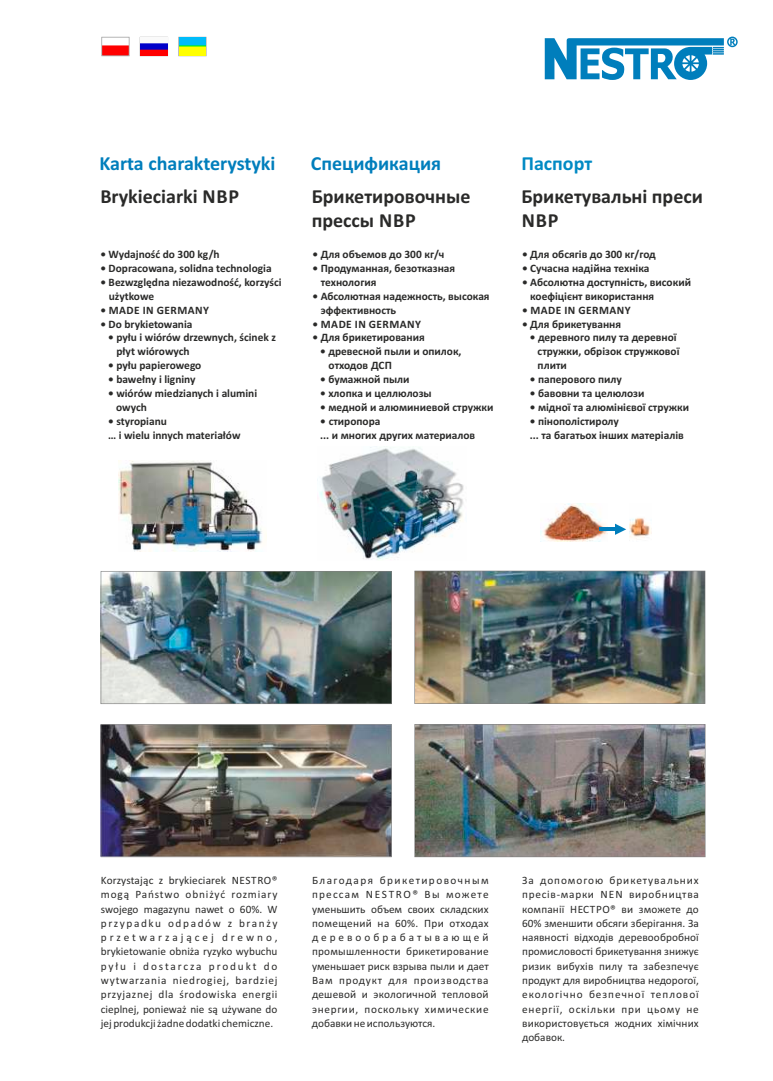
<style>
.page{position:relative;width:773px;height:1081px;background:#fff}
.page>*{position:absolute;margin:0;border:0;box-sizing:border-box;transform-origin:0 0}
.t1{font:700 20px/24.4px "Calibri";color:#2a2a29}
.t2{font:700 20px "Calibri";color:#007ebc}
.t3{font:700 20px "Calibri";color:#008ac4}
.t4{font:700 11.38px/13.9px "Calibri";color:#2a2a29}
.t5{font:700 11.38px "Calibri";letter-spacing:.04em;color:#2a2a29}
.t6{font:11.25px/14.2px "Calibri";color:#2a2a29;text-align:justify}
</style>
<div class="page">
<img style="left:317px;top:447px;width:147px;height:113px">
<img style="left:119px;top:461px;width:143px;height:90px">
<img style="left:540px;top:503px;width:67px;height:38px">
<img style="left:629px;top:517px;width:22px;height:22px">
<svg style="left:615px;top:524px;width:11px;height:11px"></svg>
<hr style="left:599px;top:527px;width:18px;height:4px;background:#007ebc">
<img style="left:101px;top:724px;width:290px;height:133px">
<img style="left:101px;top:571px;width:290px;height:133px">
<img style="left:414px;top:724px;width:291px;height:133px">
<img style="left:414px;top:571px;width:291px;height:133px">
<svg style="left:544px;top:37px;width:193px;height:43px"></svg>
<svg style="left:101px;top:37px;width:29px;height:19px"></svg>
<svg style="left:140px;top:43px;width:28px;height:13px"></svg>
<img style="left:140px;top:43px;width:27px;height:12px">
<svg style="left:178px;top:37px;width:28px;height:19px"></svg>
<img style="left:179px;top:38px;width:27px;height:17px">
<h1 class="t2" style="left:99px;top:155px;width:177px">Karta charakterystyki</h1>
<h1 class="t2" style="left:311px;top:155px;width:132px">Спецификация</h1>
<h1 class="t3" style="left:521px;top:155px;width:72px">Паспорт</h1>
<h1 class="t1" style="left:100px;top:186px;width:140px">Brykieciarki NBP</h1>
<h1 class="t1" style="left:312px;top:186px;width:160px">Брикетировочные прессы NBP</h1>
<h1 class="t1" style="left:521px;top:186px;width:183px">Брикетувальні преси<br>NBP</h1>
<p class="t4" style="left:100px;top:248px;width:121px">• Wydajność do 300 kg/h</p>
<p class="t4" style="left:100px;top:262px;width:173px">• Dopracowana, solidna technologia</p>
<p class="t4" style="left:109px;top:276px;width:174px;text-indent:-8px">• Bezwzględna niezawodność, korzyści użytkowe</p>
<p class="t5" style="left:100px;top:305px;width:110px">• MADE IN GERMANY</p>
<p class="t4" style="left:100px;top:318px;width:94px">• Do brykietowania</p>
<p class="t4" style="left:116px;top:332px;width:161px;text-indent:-8px">• pyłu i wiórów drzewnych, ścinek z płyt wiórowych</p>
<p class="t4" style="left:108px;top:359px;width:95px">• pyłu papierowego</p>
<p class="t4" style="left:108px;top:373px;width:89px">• bawełny i ligniny</p>
<p class="t4" style="left:116px;top:387px;width:142px;text-indent:-8px">• wiórów miedzianych i alumini owych</p>
<p class="t4" style="left:108px;top:415px;width:134px">• styropianu<br>… i wielu innych materiałów</p>
<p class="t4" style="left:312px;top:248px;width:133px">• Для объемов до 300 кг/ч</p>
<p class="t4" style="left:321px;top:262px;width:136px;text-indent:-8px">• Продуманная, безотказная технология</p>
<p class="t4" style="left:321px;top:290px;width:170px;text-indent:-8px">• Абсолютная надежность, высокая эффективность</p>
<p class="t5" style="left:312px;top:319px;width:110px">• MADE IN GERMANY</p>
<p class="t4" style="left:312px;top:332px;width:114px">• Для брикетирования</p>
<p class="t4" style="left:328px;top:345px;width:134px;text-indent:-8px">• древесной пыли и опилок, отходов ДСП</p>
<p class="t4" style="left:320px;top:373px;width:91px">• бумажной пыли</p>
<p class="t4" style="left:320px;top:387px;width:113px">• хлопка и целлюлозы</p>
<p class="t4" style="left:320px;top:401px;width:175px">• медной и алюминиевой стружки</p>
<p class="t4" style="left:320px;top:415px;width:157px">• стиропора<br>... и многих других материалов</p>
<p class="t4" style="left:522px;top:248px;width:135px">• Для обсягів до 300 кг/год</p>
<p class="t4" style="left:522px;top:262px;width:129px">• Сучасна надійна техніка</p>
<p class="t4" style="left:530px;top:276px;width:162px;text-indent:-8px">• Абсолютна доступність, високий коефіцієнт використання</p>
<p class="t5" style="left:522px;top:305px;width:110px">• MADE IN GERMANY</p>
<p class="t4" style="left:522px;top:318px;width:100px">• Для брикетування</p>
<p class="t4" style="left:537px;top:332px;width:143px;text-indent:-8px">• деревного пилу та деревної стружки, обрізок стружкової плити</p>
<p class="t4" style="left:529px;top:373px;width:94px">• паперового пилу</p>
<p class="t4" style="left:529px;top:387px;width:116px">• бавовни та целюлози</p>
<p class="t4" style="left:529px;top:401px;width:161px">• мідної та алюмінієвої стружки</p>
<p class="t4" style="left:529px;top:415px;width:155px">• пінополістиролу<br>... та багатьох інших матеріалів</p>
<p class="t6" style="left:101px;top:874px;width:178px">Korzystając z brykieciarek NESTRO® mogą Państwo obniżyć rozmiary swojego magazynu nawet o 60%. W przypadku odpadów z branży przetwarzającej drewno, brykietowanie obniża ryzyko wybuchu pyłu i dostarcza produkt do wytwarzania niedrogiej, bardziej przyjaznej dla środowiska energii cieplnej, ponieważ nie są używane do jej produkcji żadne dodatki chemiczne.</p>
<p class="t6" style="left:312px;top:874px;width:178px">Благодаря брикетировочным прессам NESTRO® Вы можете уменьшить объем своих складских помещений на 60%. При отходах деревообрабатывающей промышленности брикетирование уменьшает риск взрыва пыли и дает Вам продукт для производства дешевой и экологичной тепловой энергии, поскольку химические добавки не используются.</p>
<p class="t6" style="left:522px;top:874px;width:178px">За допомогою брикетувальних пресів-марки NEN виробництва компанії НЕСТРО® ви зможете до 60% зменшити обсяги зберігання. За наявності відходів деревообробної промисловості брикетування знижує ризик вибухів пилу та забезпечує продукт для виробництва недорогої, екологічно безпечної теплової енергії, оскільки при цьому не використовується жодних хімічних добавок.</p>
</div>
